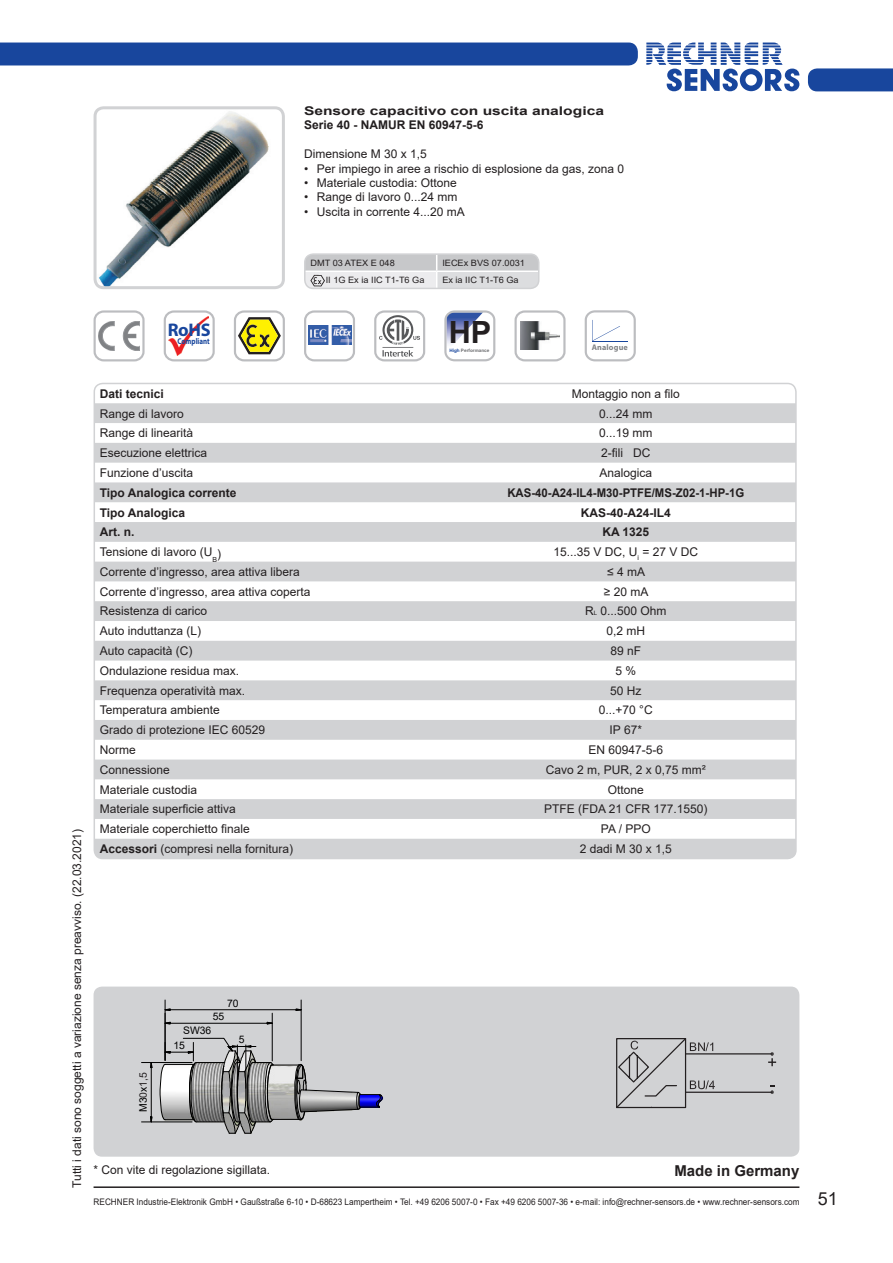
<style>
.page{position:relative;width:893px;height:1263px;background:#fff}
.page>*{position:absolute;margin:0;border:0;box-sizing:border-box;transform-origin:0 0}
.t1{font:700 30.75px "Arial";color:#231f20}
.t2{font:700 18.3px "Myriad Pro";color:#18469d}
.t3{font:700 15px "Arial";color:#231f20}
.List_neben_Foto{font:12px "Arial";color:#231f20}
.Text_neben_Foto{font:700 12px "Arial";color:#231f20}
.Text_neben_Foto-2{font:12px "Arial";color:#231f20}
.Text_neben_Foto-3{font:700 12px "Arial";color:#231f20;scale:.95 1}
.Text_neben_Foto-4{font:700 12px "Arial";color:#231f20;scale:1.3 1}
.t4{font:10.35px "Arial";letter-spacing:-.01em;color:#000}
.t5{font:10.35px "Arial";color:#231f20}
.t6{font:9px "Arial";color:#231f20;scale:.91 1}
.Text_neben_Foto-5{font:8.7px "Arial";color:#231f20;scale:1.05 1}
.t7{font:700 8.4px "Myriad Pro";color:#18469d;scale:.82 1}
.t8{font:700 8.1px "Myriad Pro";letter-spacing:.02em;color:#808285}
.t9{font:7.05px "Arial";color:#231f20}
.t10{font:700 4.65px "Arial";color:#6c6d70}
.s1{color:#18469d}
.s2{font-size:6px}
.s3{font-weight:700}
.s4{color:#000}
.s5{color:#231f20}
.s6{font-size:18px}
</style>
<div class="page">
<svg style="left:646px;top:43px;width:153px;height:48px"></svg>
<div style="left:808px;top:68px;width:85px;height:23px;background:#18469d"></div>
<hr style="left:94px;top:1186px;width:705px;height:2px;background:#231f20">
<div style="left:0;top:43px;width:638px;height:22px;background:#18469d"></div>
<div style="left:94px;top:986px;width:705px;height:171px;background:#d1d2d4;border-radius:9px"></div>
<svg style="left:770px;top:1085px;width:5px;height:9px"></svg>
<svg style="left:768px;top:1052px;width:8px;height:14px"></svg>
<hr style="left:685px;top:1091px;width:87px;height:2px;background:#231f20">
<hr style="left:685px;top:1053px;width:87px;height:1px;background:#231f20">
<svg style="left:616px;top:1038px;width:99px;height:71px"></svg>
<svg style="left:305px;top:256px;width:234px;height:32px;background:#d7d8da"></svg>
<div style="left:304px;top:253px;width:235px;height:36px;border:2px solid #d1d2d4;border-radius:9px"></div>
<img style="left:309px;top:274px;width:15px;height:13px">
<img style="left:95px;top:110px;width:186px;height:178px">
<div style="left:94px;top:106px;width:191px;height:183px;border:3px solid #d1d2d4;border-radius:9px"></div>
<div style="left:94px;top:310px;width:51px;height:51px;border:2px solid #bcbdc0;border-radius:9px"></div>
<svg style="left:98px;top:321px;width:42px;height:30px"></svg>
<div style="left:164px;top:310px;width:51px;height:51px;border:2px solid #bcbdc0;border-radius:9px"></div>
<img style="left:168px;top:316px;width:40px;height:40px">
<div style="left:374px;top:310px;width:51px;height:51px;border:2px solid #bcbdc0;border-radius:9px"></div>
<svg style="left:379px;top:315px;width:41px;height:42px"></svg>
<div style="left:304px;top:310px;width:51px;height:51px;border:2px solid #bcbdc0;border-radius:9px"></div>
<img style="left:308px;top:325px;width:43px;height:20px">
<div style="left:234px;top:310px;width:51px;height:51px;border:2px solid #bcbdc0;border-radius:9px"></div>
<svg style="left:238px;top:317px;width:43px;height:37px"></svg>
<svg style="left:444px;top:310px;width:51px;height:51px"></svg>
<div style="left:514px;top:310px;width:52px;height:51px;border:2px solid #bcbdc0;border-radius:9px"></div>
<img style="left:520px;top:322px;width:39px;height:27px">
<svg style="left:585px;top:310px;width:51px;height:51px"></svg>
<div style="left:592px;top:344px;width:36px;height:8px;background:#fff"></div>
<svg style="left:164px;top:1021px;width:7px;height:3px"></svg>
<svg style="left:266px;top:1021px;width:6px;height:3px"></svg>
<hr style="left:170px;top:1023px;width:97px;height:1px;background:#000">
<hr style="left:272px;top:1013px;width:1px;height:48px;background:#000">
<svg style="left:164px;top:1008px;width:7px;height:3px"></svg>
<svg style="left:295px;top:1008px;width:6px;height:3px"></svg>
<hr style="left:170px;top:1009px;width:126px;height:1px;background:#000">
<hr style="left:165px;top:1000px;width:1px;height:60px;background:#000">
<hr style="left:301px;top:1000px;width:1px;height:61px;background:#000">
<svg style="left:150px;top:1063px;width:3px;height:5px"></svg>
<svg style="left:150px;top:1116px;width:3px;height:7px"></svg>
<hr style="left:151px;top:1067px;width:1px;height:50px;background:#000">
<hr style="left:142px;top:1062px;width:50px;height:1px;background:#000">
<hr style="left:142px;top:1121px;width:50px;height:1px;background:#000">
<svg style="left:159px;top:1038px;width:224px;height:96px"></svg>
<svg style="left:94px;top:403px;width:700px;height:455px;fill:#d7d8da"></svg>
<div style="left:94px;top:383px;width:703px;height:476px;border:2px solid #d1d2d4;border-radius:9px"></div>
<p class="Text_neben_Foto-4" style="left:304px;top:102px;width:232px">Sensore capacitivo con uscita analogica</p>
<p class="Text_neben_Foto" style="left:304px;top:117px;width:181px">Serie 40 - NAMUR EN 60947-5-6</p>
<p class="Text_neben_Foto-2" style="left:304px;top:146px;width:124px">Dimensione M 30 x 1,5</p>
<p class="List_neben_Foto" style="left:304px;top:160px;width:322px">• Per impiego in aree a rischio di esplosione da gas, zona 0</p>
<p class="Text_neben_Foto-2" style="left:304px;top:175px;width:154px">• Materiale custodia: Ottone</p>
<p class="Text_neben_Foto-2" style="left:304px;top:189px;width:155px">• Range di lavoro 0...24 mm</p>
<p class="Text_neben_Foto-2" style="left:304px;top:203px;width:162px">• Uscita in corrente 4...20 mA</p>
<p class="Text_neben_Foto-5" style="left:310px;top:257px;width:82px">DMT 03 ATEX E 048</p>
<p class="Text_neben_Foto-5" style="left:442px;top:257px;width:80px">IECEx BVS 07.0031</p>
<p class="Text_neben_Foto-5" style="left:326px;top:274px;width:96px">II 1G Ex ia IIC T1-T6 Ga</p>
<p class="Text_neben_Foto-5" style="left:442px;top:274px;width:74px">Ex ia IIC T1-T6 Ga</p>
<p class="t2" style="left:168px;top:318px;width:44px">RoHS</p>
<p class="t1" style="left:449px;top:312px;width:44px">HP</p>
<p class="t10" style="left:449px;top:347px;width:41px"><span class="s1">High</span> Performance</p>
<p class="t8" style="left:592px;top:342px;width:38px">Analogue</p>
<p class="t7" style="left:178px;top:335px;width:41px">Compliant</p>
<p class="List_neben_Foto" style="left:69px;top:1188px;width:361px;rotate:-90deg">Tutti i dati sono soggetti a variazione senza preavviso. (22.03.2021)</p>
<p class="Text_neben_Foto" style="left:100px;top:385px;width:66px">Dati tecnici</p>
<p class="List_neben_Foto" style="left:572px;top:385px;width:110px">Montaggio non a filo</p>
<p class="List_neben_Foto" style="left:100px;top:405px;width:86px">Range di lavoro</p>
<p class="List_neben_Foto" style="left:599px;top:405px;width:55px">0...24 mm</p>
<p class="List_neben_Foto" style="left:100px;top:425px;width:95px">Range di linearità</p>
<p class="List_neben_Foto" style="left:599px;top:425px;width:55px">0...19 mm</p>
<p class="List_neben_Foto" style="left:100px;top:445px;width:109px">Esecuzione elettrica</p>
<p class="List_neben_Foto" style="left:601px;top:445px;width:51px">2-fili DC</p>
<p class="List_neben_Foto" style="left:100px;top:464px;width:95px">Funzione d’uscita</p>
<p class="List_neben_Foto" style="left:599px;top:464px;width:54px">Analogica</p>
<p class="Text_neben_Foto" style="left:100px;top:484px;width:138px">Tipo Analogica corrente</p>
<p class="Text_neben_Foto-3" style="left:507px;top:484px;width:251px">KAS-40-A24-IL4-M30-PTFE/MS-Z02-1-HP-1G</p>
<p class="Text_neben_Foto" style="left:100px;top:504px;width:87px">Tipo Analogica</p>
<p class="Text_neben_Foto" style="left:581px;top:504px;width:92px">KAS-40-A24-IL4</p>
<p class="Text_neben_Foto" style="left:100px;top:524px;width:36px">Art. n.</p>
<p class="Text_neben_Foto" style="left:602px;top:524px;width:48px">KA 1325</p>
<p class="List_neben_Foto" style="left:100px;top:544px;width:114px">Tensione di lavoro (U</p>
<p class="t9" style="left:213px;top:554px;width:10px">B<sup>)</sup></p>
<p class="List_neben_Foto" style="left:553px;top:544px;width:146px">15...35 V DC, U<sub>i</sub> = 27 V DC</p>
<p class="List_neben_Foto" style="left:100px;top:563px;width:202px">Corrente d’ingresso, area attiva libera</p>
<p class="List_neben_Foto" style="left:607px;top:563px;width:39px">≤4mA</p>
<p class="List_neben_Foto" style="left:100px;top:583px;width:212px">Corrente d’ingresso, area attiva coperta</p>
<p class="List_neben_Foto" style="left:604px;top:583px;width:46px">≥ 20 mA</p>
<p class="List_neben_Foto" style="left:100px;top:603px;width:109px">Resistenza di carico</p>
<p class="List_neben_Foto" style="left:585px;top:603px;width:83px">R<span class="s2">L</span> 0...500 Ohm</p>
<p class="List_neben_Foto" style="left:100px;top:623px;width:103px">Auto induttanza (L)</p>
<p class="List_neben_Foto" style="left:606px;top:623px;width:40px">0,2 mH</p>
<p class="List_neben_Foto" style="left:100px;top:643px;width:94px">Auto capacità (C)</p>
<p class="List_neben_Foto" style="left:610px;top:643px;width:32px">89 nF</p>
<p class="List_neben_Foto" style="left:100px;top:662px;width:141px">Ondulazione residua max.</p>
<p class="List_neben_Foto" style="left:615px;top:662px;width:22px">5 %</p>
<p class="List_neben_Foto" style="left:100px;top:682px;width:147px">Frequenza operatività max.</p>
<p class="List_neben_Foto" style="left:610px;top:682px;width:33px">50 Hz</p>
<p class="List_neben_Foto" style="left:100px;top:702px;width:122px">Temperatura ambiente</p>
<p class="List_neben_Foto" style="left:599px;top:702px;width:55px">0...+70 °C</p>
<p class="List_neben_Foto" style="left:100px;top:722px;width:167px">Grado di protezione IEC 60529</p>
<p class="List_neben_Foto" style="left:610px;top:722px;width:34px">IP 67*</p>
<p class="List_neben_Foto" style="left:100px;top:741px;width:37px">Norme</p>
<p class="List_neben_Foto" style="left:588px;top:741px;width:76px">EN 60947-5-6</p>
<p class="List_neben_Foto" style="left:100px;top:761px;width:72px">Connessione</p>
<p class="List_neben_Foto" style="left:546px;top:761px;width:162px">Cavo 2 m, PUR, 2 x 0,75 mm²</p>
<p class="List_neben_Foto" style="left:100px;top:781px;width:99px">Materiale custodia</p>
<p class="List_neben_Foto" style="left:608px;top:781px;width:38px">Ottone</p>
<p class="List_neben_Foto" style="left:100px;top:801px;width:138px">Materiale superficie attiva</p>
<p class="List_neben_Foto" style="left:544px;top:801px;width:165px">PTFE (FDA 21 CFR 177.1550)</p>
<p class="List_neben_Foto" style="left:100px;top:821px;width:152px">Materiale coperchietto finale</p>
<p class="List_neben_Foto" style="left:601px;top:821px;width:51px">PA / PPO</p>
<p class="List_neben_Foto" style="left:100px;top:840px;width:195px"><span class="s3">Accessori</span> (compresi nella fornitura)</p>
<p class="List_neben_Foto" style="left:580px;top:840px;width:94px">2 dadi M 30 x 1,5</p>
<p class="t4" style="left:227px;top:996px;width:13px">70</p>
<p class="t5" style="left:136px;top:1112px;width:42px;rotate:-90deg"><span class="s4">M x</span>1 5,</p>
<p class="t4" style="left:136px;top:1103px;width:13px;rotate:-90deg">3<span class="s5">0</span></p>
<p class="t4" style="left:213px;top:1009px;width:13px">55</p>
<p class="t4" style="left:183px;top:1023px;width:30px">SW36</p>
<p class="t4" style="left:174px;top:1038px;width:13px">15</p>
<p class="t4" style="left:239px;top:1032px;width:7px">5</p>
<p class="List_neben_Foto" style="left:94px;top:1161px;width:178px">* Con vite di regolazione sigillata.</p>
<p class="t3" style="left:674px;top:1160px;width:127px">Made in Germany</p>
<p class="t6" style="left:94px;top:1195px;width:819px">RECHNER Industrie-Elektronik GmbH • Gaußstraße 6-10 • D-68623 Lampertheim • Tel. +49 6206 5007-0 • Fax +49 6206 5007-36 • e-mail: info@rechner-sensors.de • www.rechner-sensors.com <span class="s6">51</span></p>
</div>
